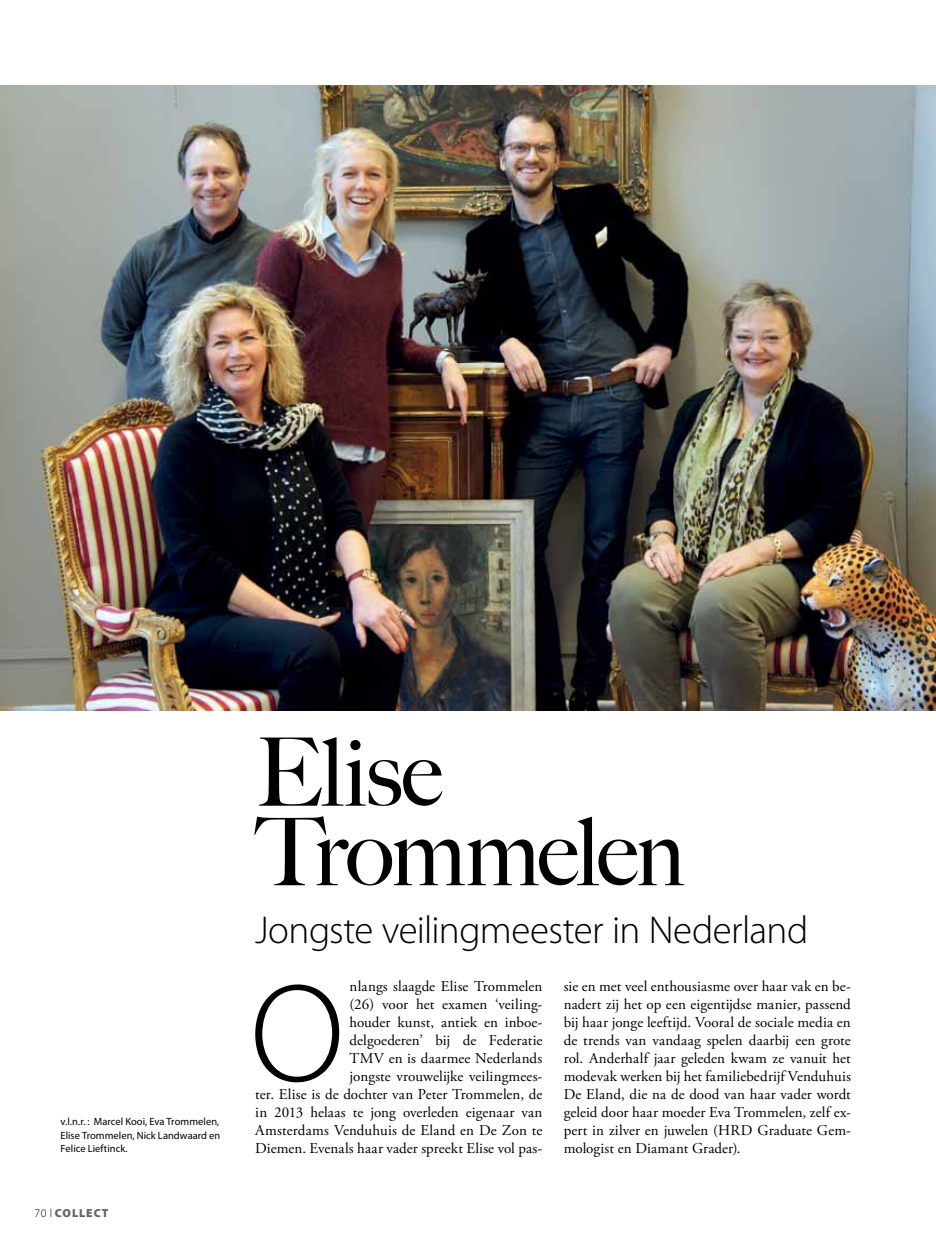
<style>
.page{position:relative;width:936px;height:1251px;background:#fff}
.page>*{position:absolute;margin:0;border:0;box-sizing:border-box;transform-origin:0 0}
.t1{font:300 140.4px "Myriad Pro";color:#000}
.t2{font:500 94.65px/79.5px "Big Caslon";letter-spacing:-.02em;color:#000}
.t3{font:300 39px "Myriad Pro";letter-spacing:-.015em;color:#000}
.t4{font:15px/18px "Adobe Garamond Pro";letter-spacing:.005em;color:#000;text-align:right}
.t5{font:900 11.7px "Myriad Pro";letter-spacing:.08em;color:#636466}
.t6{font:10.5px/13.5px "Myriad Pro";color:#000;text-align:justify}
.s1{font-weight:300;color:#000}
</style>
<div class="page">
<img style="left:0;top:85px;width:935px;height:625px">
<p class="t6" style="left:60px;top:1114px;width:161px">v.l.n.r. : Marcel Kooi, Eva Trommelen, Elise Trommelen, Nick Landwaard en Felice Lieftinck.</p>
<p class="t5" style="left:34px;top:1205px;width:75px"><span class="s1">70 l</span> COLLECT</p>
<h2 class="t2" style="left:255px;top:728px;width:431px">Elise<br>Trommelen</h2>
<h3 class="t3" style="left:255px;top:907px;width:554px">Jongste veilingmeester in Nederland</h3>
<h1 class="t1" style="left:250px;top:956px;width:96px">O</h1>
<p class="t4" style="left:255px;top:977px;width:289px">nlangs slaagde Elise Trommelen<br>(26) voor het examen ‘veiling-<br>houder kunst, antiek en inboe-<br>delgoederen’ bij de Federatie<br>TMV en is daarmee Nederlands<br>jongste vrouwelijke veilingmees-<br>ter. Elise is de dochter van Peter Trommelen, de in 2013 helaas te jong overleden eigenaar van Amsterdams Venduhuis de Eland en De Zon te Diemen. Evenals haar vader spreekt Elise vol pas-</p>
<p class="t4" style="left:563px;top:977px;width:289px;text-align:justify">sie en met veel enthousiasme over haar vak en be&shy;nadert zij het op een eigentijdse manier, passend bij haar jonge leeftijd. Vooral de sociale media en de trends van vandaag spelen daarbij een grote rol. Anderhalf jaar geleden kwam ze vanuit het modevak werken bij het familiebedrijf Venduhuis De Eland, die na de dood van haar vader wordt geleid door haar moeder Eva Trommelen, zelf ex&shy;pert in zilver en juwelen (HRD Graduate Gem&shy;mologist en Diamant Grader).</p>
</div>
